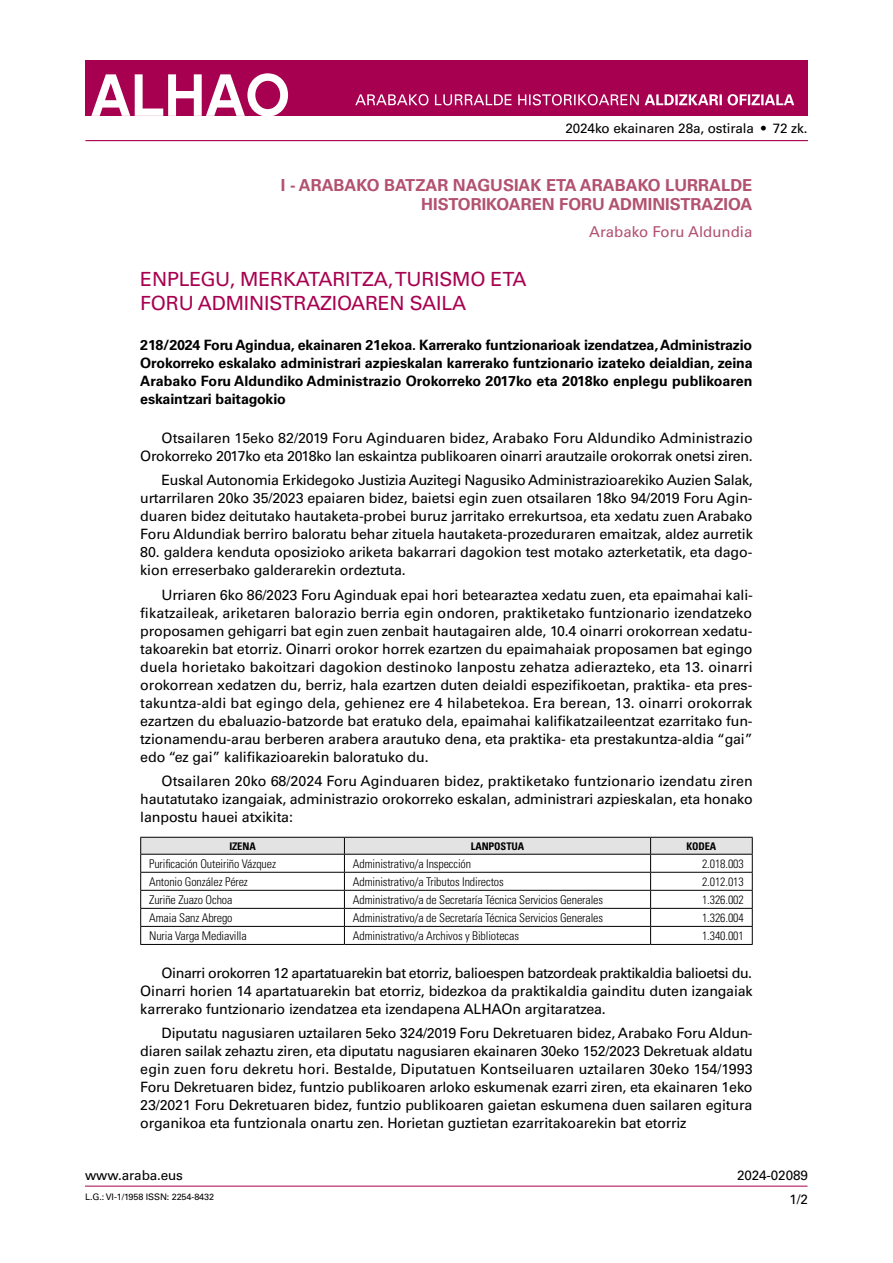
<style>
.page{position:relative;width:893px;height:1263px;background:#fff}
.page>*{position:absolute;margin:0;border:0;box-sizing:border-box;transform-origin:0 0}
._1_1_ANUNCIANTE_un_n{font:19.5px/24px "Univers LT Std";letter-spacing:-.01em;color:#a80050}
._0_SECCIONES_I-III-I{font:700 16.5px/19.8px "Univers LT Std";color:#b25170;text-align:right}
._0_SUBSECCION{font:15px "Univers LT Std";color:#b25170}
._3_TEXTO_ANUNCIO{font:14.25px/18px "Univers LT Std";letter-spacing:-.01em;color:#000;text-align:justify}
._2_SUMARIO{font:700 14.25px/18px "Univers LT Std";letter-spacing:-.01em;color:#000;text-align:justify}
.t1{font:13.5px "Univers LT Std";letter-spacing:-.01em;color:#000}
.CUERPO_TABLA_8_IZDA{font:300 condensed 12px "Univers LT Std";letter-spacing:-.01em;color:#000}
.CUERPO_TABLA_8_DCHA{font:300 condensed 12px "Univers LT Std";letter-spacing:-.01em;color:#000}
.CABECERA_TABLA_7_CEN{font:700 condensed 10.5px "Univers LT Std";letter-spacing:-.01em;color:#000}
.t2{font:9px "Univers LT Std";letter-spacing:-.01em;color:#000}
</style>
<div class="page">
<hr style="left:85px;top:1186px;width:722px;height:1px;background:#a80050">
<div style="left:85px;top:60px;width:723px;height:55px;background:#a80050"></div>
<hr style="left:85px;top:140px;width:723px;height:1px;background:#a80050">
<svg style="left:91px;top:73px;width:197px;height:43px"></svg>
<svg style="left:355px;top:94px;width:439px;height:11px"></svg>
<svg style="left:140px;top:837px;width:613px;height:107px"></svg>
<hr style="left:140px;top:944px;width:204px;height:1px;background:#000">
<hr style="left:344px;top:944px;width:307px;height:1px;background:#000">
<hr style="left:651px;top:944px;width:102px;height:1px;background:#000">
<p class="t1" style="left:565px;top:121px;width:243px">2024ko ekainaren 28a, ostirala • 72 zk.</p>
<p class="_0_SECCIONES_I-III-I" style="left:281px;top:175px;width:473px">I - ARABAKO BATZAR NAGUSIAK ETA ARABAKO LURRALDE<br>HISTORIKOAREN FORU ADMINISTRAZIOA</p>
<p class="_0_SUBSECCION" style="left:589px;top:223px;width:165px">Arabako Foru Aldundia</p>
<p class="_1_1_ANUNCIANTE_un_n" style="left:140px;top:267px;width:388px">ENPLEGU, MERKATARITZA, TURISMO ETA<br>FORU ADMINISTRAZIOAREN SAILA</p>
<p class="_2_SUMARIO" style="left:140px;top:336px;width:614px">218/2024 Foru Agindua, ekainaren 21ekoa. Karrerako funtzionarioak izendatzea, Administrazio Orokorreko eskalako administrari azpieskalan karrerako funtzionario izateko deialdian, zeina Arabako Foru Aldundiko Administrazio Orokorreko 2017ko eta 2018ko enplegu publikoaren eskaintzari baitagokio</p>
<p class="_3_TEXTO_ANUNCIO" style="left:140px;top:429px;width:614px;text-align:right">Otsailaren 15eko 82/2019 Foru Aginduaren bidez, Arabako Foru Aldundiko Administrazio<br>Orokorreko 2017ko eta 2018ko lan eskaintza publikoaren oinarri arautzaile orokorrak onetsi ziren.</p>
<p class="_3_TEXTO_ANUNCIO" style="left:140px;top:471px;width:614px;text-indent:21px">Euskal Autonomia Erkidegoko Justizia Auzitegi Nagusiko Administrazioarekiko Auzien Salak, urtarrilaren 20ko 35/2023 epaiaren bidez, baietsi egin zuen otsailaren 18ko 94/2019 Foru Agin&shy;duaren bidez deitutako hautaketa-probei buruz jarritako errekurtsoa, eta xedatu zuen Arabako Foru Aldundiak berriro baloratu behar zituela hautaketa-prozeduraren emaitzak, aldez aurretik</p>
<p class="_3_TEXTO_ANUNCIO" style="left:140px;top:543px;width:614px">80. galdera kenduta oposizioko ariketa bakarrari dagokion test motako azterketatik, eta dago&shy;kion erreserbako galderarekin ordeztuta.</p>
<p class="_3_TEXTO_ANUNCIO" style="left:140px;top:586px;width:614px;text-indent:21px">Urriaren 6ko 86/2023 Foru Aginduak epai hori betearaztea xedatu zuen, eta epaimahai kali&shy;fikatzaileak, ariketaren balorazio berria egin ondoren, praktiketako funtzionario izendatzeko proposamen gehigarri bat egin zuen zenbait hautagairen alde, 10.4 oinarri orokorrean xedatu&shy;takoarekin bat etorriz. Oinarri orokor horrek ezartzen du epaimahaiak proposamen bat egingo duela horietako bakoitzari dagokion destinoko lanpostu zehatza adierazteko, eta 13. oinarri orokorrean xedatzen du, berriz, hala ezartzen duten deialdi espezifikoetan, praktika- eta pres&shy;takuntza-aldi bat egingo dela, gehienez ere 4 hilabetekoa. Era berean, 13. oinarri orokorrak ezartzen du ebaluazio-batzorde bat eratuko dela, epaimahai kalifikatzaileentzat ezarritako fun&shy;tzionamendu-arau berberen arabera arautuko dena, eta praktika- eta prestakuntza-aldia “gai” edo “ez gai” kalifikazioarekin baloratuko du.</p>
<p class="_3_TEXTO_ANUNCIO" style="left:140px;top:772px;width:614px;text-indent:21px">Otsailaren 20ko 68/2024 Foru Aginduaren bidez, praktiketako funtzionario izendatu ziren hautatutako izangaiak, administrazio orokorreko eskalan, administrari azpieskalan, eta honako lanpostu hauei atxikita:</p>
<p class="CABECERA_TABLA_7_CEN" style="left:229px;top:840px;width:28px">IZENA</p>
<p class="CABECERA_TABLA_7_CEN" style="left:471px;top:840px;width:55px">LANPOSTUA</p>
<p class="CABECERA_TABLA_7_CEN" style="left:686px;top:840px;width:31px">KODEA</p>
<p class="CUERPO_TABLA_8_IZDA" style="left:149px;top:856px;width:128px">Purificación Outeiriño Vázquez</p>
<p class="CUERPO_TABLA_8_IZDA" style="left:353px;top:856px;width:120px">Administrativo/a Inspección</p>
<p class="CUERPO_TABLA_8_DCHA" style="left:702px;top:856px;width:43px">2.018.003</p>
<p class="CUERPO_TABLA_8_IZDA" style="left:149px;top:875px;width:100px">Antonio González Pérez</p>
<p class="CUERPO_TABLA_8_IZDA" style="left:353px;top:875px;width:152px">Administrativo/a Tributos Indirectos</p>
<p class="CUERPO_TABLA_8_DCHA" style="left:702px;top:875px;width:43px">2.012.013</p>
<p class="CUERPO_TABLA_8_IZDA" style="left:149px;top:893px;width:85px">Zuriñe Zuazo Ochoa</p>
<p class="CUERPO_TABLA_8_IZDA" style="left:353px;top:893px;width:252px">Administrativo/a de Secretaría Técnica Servicios Generales</p>
<p class="CUERPO_TABLA_8_DCHA" style="left:702px;top:893px;width:43px">1.326.002</p>
<p class="CUERPO_TABLA_8_IZDA" style="left:149px;top:911px;width:85px">Amaia Sanz Abrego</p>
<p class="CUERPO_TABLA_8_IZDA" style="left:353px;top:911px;width:252px">Administrativo/a de Secretaría Técnica Servicios Generales</p>
<p class="CUERPO_TABLA_8_DCHA" style="left:702px;top:911px;width:43px">1.326.004</p>
<p class="CUERPO_TABLA_8_IZDA" style="left:149px;top:929px;width:99px">Nuria Varga Mediavilla</p>
<p class="CUERPO_TABLA_8_IZDA" style="left:353px;top:929px;width:168px">Administrativo/a Archivos y Bibliotecas</p>
<p class="CUERPO_TABLA_8_DCHA" style="left:702px;top:929px;width:43px">1.340.001</p>
<p class="_3_TEXTO_ANUNCIO" style="left:140px;top:964px;width:614px;text-indent:21px">Oinarri orokorren 12 apartatuarekin bat etorriz, balioespen batzordeak praktikaldia balioetsi du.<br>Oinarri horien 14 apartatuarekin bat etorriz, bidezkoa da praktikaldia gainditu duten izangaiak karrerako funtzionario izendatzea eta izendapena ALHAOn argitaratzea.</p>
<p class="_3_TEXTO_ANUNCIO" style="left:140px;top:1024px;width:614px;text-indent:21px">Diputatu nagusiaren uztailaren 5eko 324/2019 Foru Dekretuaren bidez, Arabako Foru Aldun&shy;diaren sailak zehaztu ziren, eta diputatu nagusiaren ekainaren 30eko 152/2023 Dekretuak aldatu egin zuen foru dekretu hori. Bestalde, Diputatuen Kontseiluaren uztailaren 30eko 154/1993<br>Foru Dekretuaren bidez, funtzio publikoaren arloko eskumenak ezarri ziren, eta ekainaren 1eko 23/2021 Foru Dekretuaren bidez, funtzio publikoaren gaietan eskumena duen sailaren egitura organikoa eta funtzionala onartu zen. Horietan guztietan ezarritakoarekin bat etorriz</p>
<p class="t1" style="left:85px;top:1167px;width:99px">www.araba.eus</p>
<p class="t2" style="left:85px;top:1192px;width:130px">L.G.: VI-1/1958 ISSN: 2254-8432</p>
<p class="t1" style="left:737px;top:1167px;width:72px">2024-02089</p>
<p class="t1" style="left:789px;top:1191px;width:20px">1/2</p>
</div>
